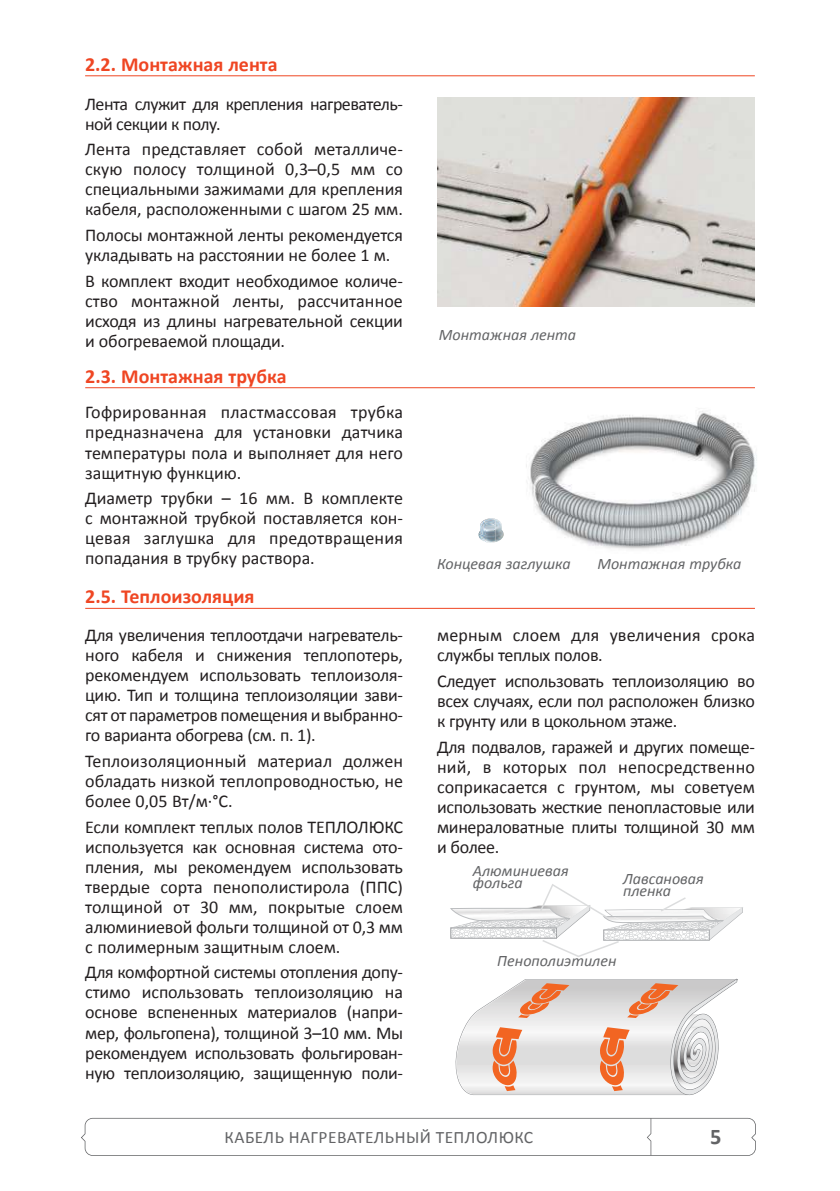
<style>
.page{position:relative;width:840px;height:1191px;background:#fff}
.page>*{position:absolute;margin:0;border:0;box-sizing:border-box;transform-origin:0 0}
.t1{font:700 22.4px "Calibri";color:#636466}
.t2{font:700 20px "Calibri";color:#ef4623}
.t3{font:18px/20px "Calibri";letter-spacing:-.01em;color:#231f20;text-align:justify}
.t4{font:18px/20px "Calibri";letter-spacing:-.03em;color:#231f20}
.t5{font:17.4px "Calibri";letter-spacing:.025em;color:#636466}
.t6{font:italic 16px/12px "Calibri";color:#636466}
</style>
<div class="page">
<svg style="left:81px;top:1117px;width:674px;height:38px"></svg>
<hr style="left:85px;top:75px;width:669px;height:1px;background:#ef4623">
<img style="left:437px;top:98px;width:317px;height:208px">
<img style="left:503px;top:411px;width:254px;height:139px">
<hr style="left:85px;top:387px;width:669px;height:1px;background:#ef4623">
<img style="left:478px;top:518px;width:25px;height:24px">
<svg style="left:455px;top:978px;width:282px;height:117px"></svg>
<hr style="left:85px;top:608px;width:669px;height:1px;background:#ef4623">
<svg style="left:450px;top:884px;width:292px;height:73px"></svg>
<p class="t2" style="left:85px;top:52px;width:194px">2.2. Монтажная лента</p>
<p class="t4" style="left:85px;top:93px;width:319px">Лента служит для крепления нагреватель&shy;ной секции к полу.</p>
<p class="t3" style="left:85px;top:139px;width:319px">Лента представляет собой металличе&shy;скую полосу толщиной 0,3–0,5 мм со специальными зажимами для крепления кабеля, расположенными с шагом 25 мм.</p>
<p class="t3" style="left:85px;top:224px;width:319px">Полосы монтажной ленты рекомендуется укладывать на расстоянии не более 1 м.</p>
<p class="t3" style="left:85px;top:270px;width:319px">В комплект входит необходимое количе&shy;ство монтажной ленты, рассчитанное исходя из длины нагревательной секции и обогреваемой площади.</p>
<p class="t2" style="left:85px;top:363px;width:203px">2.3. Монтажная трубка</p>
<p class="t3" style="left:85px;top:402px;width:319px">Гофрированная пластмассовая трубка предназначена для установки датчика температуры пола и выполняет для него защитную функцию.</p>
<p class="t3" style="left:85px;top:487px;width:319px">Диаметр трубки – 16 мм. В комплекте с монтажной трубкой поставляется кон&shy;цевая заглушка для предотвращения попадания в трубку раствора.</p>
<p class="t2" style="left:85px;top:584px;width:171px">2.5. Теплоизоляция</p>
<p class="t3" style="left:85px;top:624px;width:319px">Для увеличения теплоотдачи нагреватель&shy;ного кабеля и снижения теплопотерь, рекомендуем использовать теплоизоля&shy;цию. Тип и толщина теплоизоляции зави&shy;сят от параметров помещения и выбранно&shy;го варианта обогрева (см. п. 1).</p>
<p class="t3" style="left:85px;top:750px;width:319px">Теплоизоляционный материал должен об ладать низкой теплопроводностью, не более 0,05 Вт/м·°С.</p>
<p class="t3" style="left:85px;top:816px;width:319px">Если комплект теплых полов ТЕПЛОЛЮКС используется как основная система ото&shy;пления, мы рекомендуем использовать твердые сорта пенополистирола (ППС) толщиной от 30 мм, покрытые слоем алюминиевой фольги толщиной от 0,3 мм с полимерным защитным слоем.</p>
<p class="t3" style="left:85px;top:961px;width:319px">Для комфортной системы отопления допу&shy;стимо использовать теплоизоляцию на основе вспененных материалов (напри&shy;мер, фольгопена), толщиной 3–10 мм. Мы рекомендуем использовать фольгирован&shy;ную теплоизоляцию, защищенную поли-</p>
<p class="t6" style="left:438px;top:328px;width:139px">Монтажная лента</p>
<p class="t6" style="left:437px;top:557px;width:135px">Концевая заглушка</p>
<p class="t6" style="left:597px;top:557px;width:145px">Монтажная трубка</p>
<p class="t3" style="left:437px;top:624px;width:319px">мерным слоем для увеличения срока службы теплых полов.</p>
<p class="t3" style="left:437px;top:670px;width:319px">Следует использовать теплоизоляцию во всех случаях, если пол расположен близко к грунту или в цокольном этаже.</p>
<p class="t3" style="left:437px;top:736px;width:319px">Для подвалов, гаражей и других помеще&shy;ний, в которых пол непосредственно соприкасается с грунтом, мы советуем использовать жесткие пенопластовые или минераловатные плиты толщиной 30 мм и более.</p>
<p class="t6" style="left:472px;top:863px;width:97px">Алюминиевая фольга</p>
<p class="t6" style="left:622px;top:871px;width:82px">Лавсановая пленка</p>
<p class="t6" style="left:497px;top:954px;width:121px">Пенополиэтилен</p>
<p class="t5" style="left:224px;top:1126px;width:310px">КАБЕЛЬ НАГРЕВАТЕЛЬНЫЙ ТЕПЛОЛЮКС</p>
<p class="t1" style="left:709px;top:1123px;width:13px">5</p>
</div>
